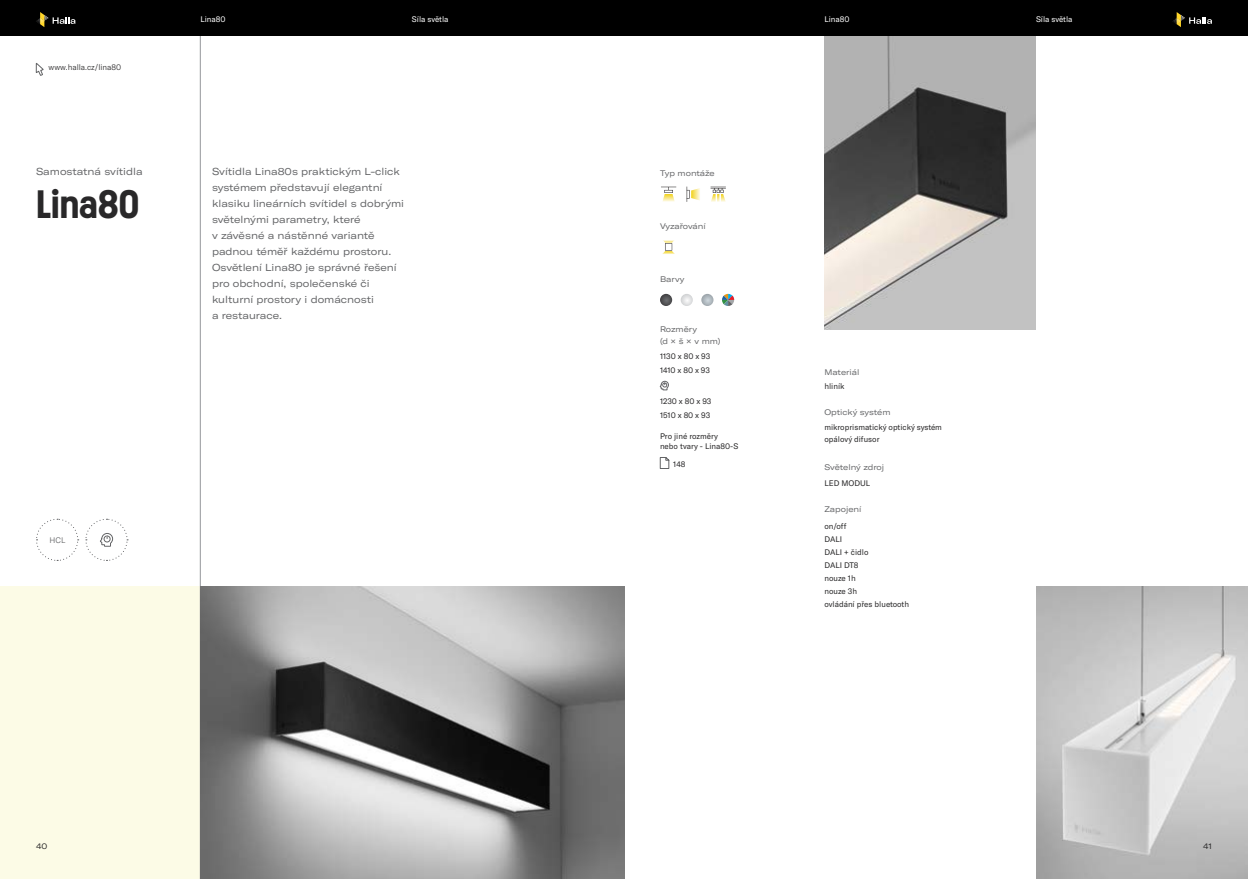
<style>
.page{position:relative;width:1248px;height:879px;background:#fff}
.page>*{position:absolute;margin:0;border:0;box-sizing:border-box;transform-origin:0 0}
.t1{font:500 40px "Platform";color:#292829}
.t2{font:expanded 10px/16px "GT America";color:#636466}
.t3{font:8px/13px "GT America";color:#292829}
.t4{font:expanded 8px/12px "GT America";color:#636466}
.t5{font:8px "GT America";color:#fff}
.t6{font:300 8px "GT America";color:#292829}
.t7{font:expanded 8px "GT America";color:#292829}
.t8{font:300 8px "GT America";color:#636466}
</style>
<div class="page">
<img style="left:1036px;top:586px;width:211px;height:293px">
<div style="left:0;top:586px;width:200px;height:293px;background:#fcfbe6"></div>
<div style="left:0;top:0;width:1247px;height:36px;background:#000"></div>
<svg style="left:36px;top:12px;width:39px;height:15px"></svg>
<svg style="left:1173px;top:12px;width:38px;height:15px"></svg>
<hr style="left:200px;top:36px;width:1px;height:843px;background:#95979a">
<img style="left:200px;top:586px;width:424px;height:293px">
<svg style="left:36px;top:63px;width:8px;height:13px"></svg>
<svg style="left:36px;top:518px;width:43px;height:43px"></svg>
<svg style="left:85px;top:518px;width:43px;height:43px"></svg>
<img style="left:824px;top:36px;width:211px;height:293px">
<svg style="left:662px;top:240px;width:13px;height:14px"></svg>
<svg style="left:659px;top:381px;width:10px;height:10px"></svg>
<svg style="left:659px;top:457px;width:10px;height:12px"></svg>
<svg style="left:680px;top:294px;width:12px;height:12px"></svg>
<svg style="left:660px;top:294px;width:12px;height:12px"></svg>
<svg style="left:701px;top:294px;width:12px;height:12px"></svg>
<svg style="left:722px;top:294px;width:12px;height:12px"></svg>
<svg style="left:661px;top:187px;width:15px;height:15px"></svg>
<svg style="left:686px;top:187px;width:14px;height:15px"></svg>
<svg style="left:710px;top:187px;width:15px;height:15px"></svg>
<p class="t6" style="left:49px;top:62px;width:74px">www.halla.cz/lina80</p>
<p class="t2" style="left:36px;top:164px;width:108px">Samostatná svítidla</p>
<h1 class="t1" style="left:36px;top:175px;width:105px">Lina80</h1>
<p class="t8" style="left:49px;top:535px;width:17px">HCL</p>
<p class="t5" style="left:200px;top:14px;width:27px">Lina80</p>
<p class="t5" style="left:824px;top:14px;width:27px">Lina80</p>
<p class="t5" style="left:412px;top:14px;width:38px">Síla světla</p>
<p class="t5" style="left:1035px;top:14px;width:38px">Síla světla</p>
<p class="t2" style="left:212px;top:164px;width:193px">Svítidla Lina80s praktickým L-click systémem představují elegantní klasiku lineárních svítidel s dobrými světelnými parametry, které<br>v závěsné a nástěnné variantě padnou téměř každému prostoru.<br>Osvětlení Lina80 je správné řešení pro obchodní, společenské či kulturní prostory i domácnosti<br>a restaurace.</p>
<p class="t4" style="left:660px;top:167px;width:56px">Typ montáže</p>
<p class="t4" style="left:660px;top:220px;width:47px">Vyzařování</p>
<p class="t4" style="left:660px;top:273px;width:26px">Barvy</p>
<p class="t4" style="left:660px;top:323px;width:62px">Rozměry<br>(d × š × v mm)</p>
<p class="t3" style="left:660px;top:349px;width:52px;line-height:14px">1130 x 80 x 93<br>1410 x 80 x 93</p>
<p class="t3" style="left:660px;top:394px;width:53px;line-height:14px">1230 x 80 x 93<br>1510 x 80 x 93</p>
<p class="t3" style="left:660px;top:431px;width:80px;line-height:10px">Pro jiné rozměry<br>nebo tvary - Lina80-S</p>
<p class="t3" style="left:673px;top:457px;width:14px">148</p>
<p class="t4" style="left:824px;top:366px;width:36px">Materiál</p>
<p class="t3" style="left:824px;top:379px;width:22px">hliník</p>
<p class="t4" style="left:824px;top:406px;width:67px">Optický systém</p>
<p class="t3" style="left:824px;top:421px;width:119px;line-height:12px">mikroprismatický optický systém opálový difusor</p>
<p class="t4" style="left:824px;top:462px;width:61px">Světelný zdroj</p>
<p class="t3" style="left:824px;top:476px;width:47px">LED MODUL</p>
<p class="t4" style="left:824px;top:503px;width:38px">Zapojení</p>
<p class="t3" style="left:824px;top:520px;width:86px">on/off<br>DALI<br>DALI + čidlo<br>DALI DT8<br>nouze 1h<br>nouze 3h<br>ovládání přes bluetooth</p>
<p class="t7" style="left:36px;top:842px;width:13px">40</p>
<p class="t7" style="left:1202px;top:842px;width:10px">41</p>
</div>
